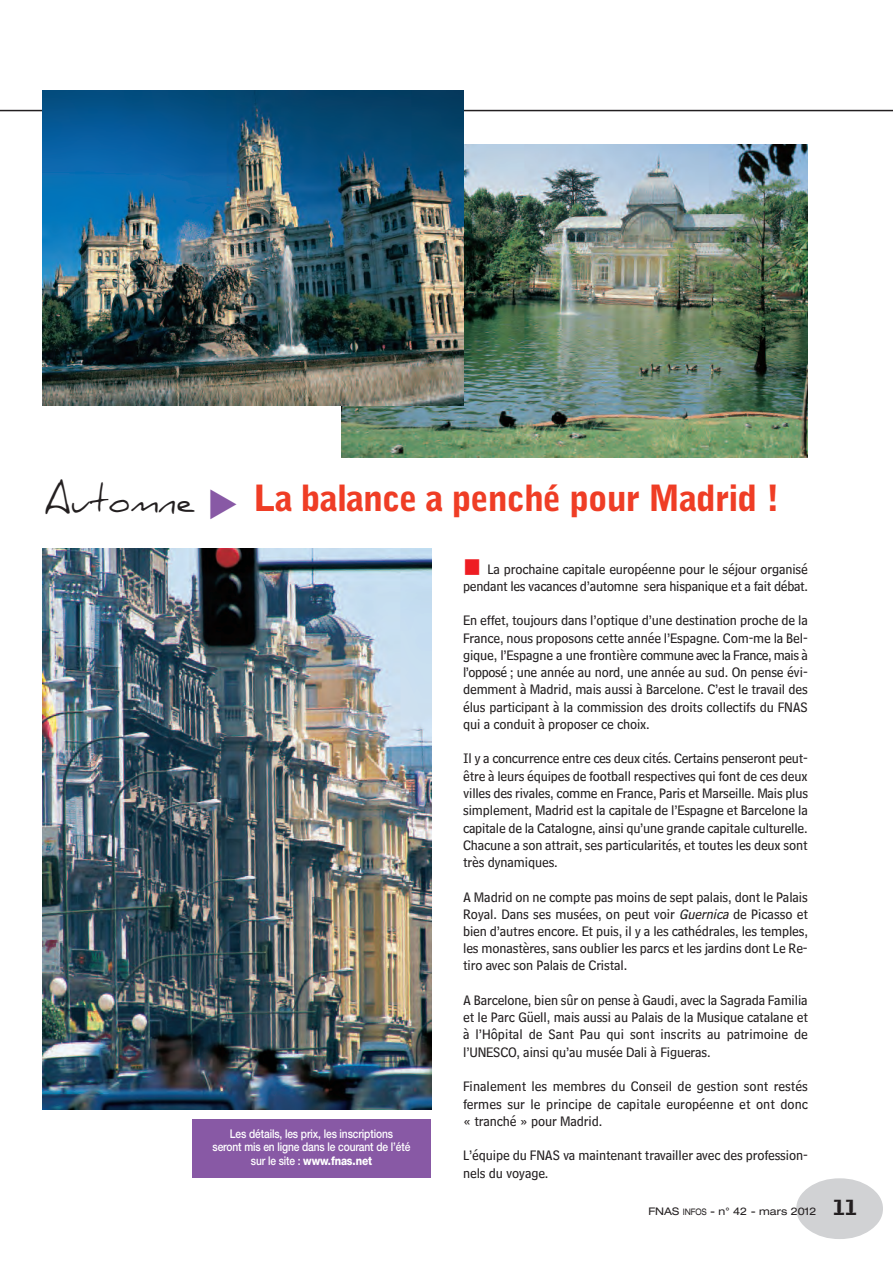
<style>
.page{position:relative;width:893px;height:1263px;background:#fff}
.page>*{position:absolute;margin:0;border:0;box-sizing:border-box;transform-origin:0 0}
.t1{font:900 36px "Bell Gothic Std";letter-spacing:-.025em;color:#ef3d25}
.t2{font:14.25px/17.2px "Bell Centennial Std Sub Capt";letter-spacing:-.01em;color:#231f20;text-align:justify}
.t3{font:500 12px/13.5px "Helvetica Neue LT Std";letter-spacing:-.01em;color:#fff;text-align:center;scale:.85 1}
.t4{font:expanded 10.5px "Helvetica Neue LT Std";color:#231f20}
.s1{font-family:"Daniel";font-weight:400;color:#231f20}
.s2{color:#8859a5}
.s3{font-weight:800}
.s4{color:#ee1d23}
.s5{font-style:italic}
.s6{font-size:9px}
.s7{font-family:"Bell Centennial Std Bd Listing";font-stretch:normal;font-size:18px}
</style>
<div class="page">
<hr style="left:0;top:110px;width:893px;height:1px;background:#231f20">
<div style="left:192px;top:1119px;width:239px;height:59px;background:#8859a5"></div>
<img style="left:43px;top:549px;width:389px;height:561px">
<img style="left:341px;top:145px;width:467px;height:312px">
<img style="left:43px;top:90px;width:421px;height:315px">
<h1 class="t1" style="left:44px;top:485px;width:737px"><span class="s1">Automne</span> <span class="s2">◆</span> La balance a penché pour Madrid !</h1>
<p class="t3" style="left:213px;top:1128px;width:234px">Les détails, les prix, les inscriptions<br>seront mis en ligne dans le courant de l’été sur le site : <span class="s3">www.fnas.net</span></p>
<p class="t2" style="left:463px;top:562px;width:346px"><span class="s4">■</span> La prochaine capitale européenne pour le séjour organisé pendant les vacances d’automne sera hispanique et a fait débat.</p>
<p class="t2" style="left:463px;top:613px;width:346px">En effet, toujours dans l’optique d’une destination proche de la France, nous proposons cette année l’Espagne. Com-me la Bel&shy;gique, l’Espagne a une frontière commune avec la France, mais à l’opposé ; une année au nord, une année au sud. On pense évi&shy;demment à Madrid, mais aussi à Barcelone. C’est le travail des élus participant à la commission des droits collectifs du FNAS qui a conduit à proposer ce choix.</p>
<p class="t2" style="left:463px;top:751px;width:346px">Il y a concurrence entre ces deux cités. Certains penseront peut&shy;être à leurs équipes de football respectives qui font de ces deux villes des rivales, comme en France, Paris et Marseille. Mais plus simplement, Madrid est la capitale de l’Espagne et Barcelone la capitale de la Catalogne, ainsi qu’une grande capitale culturelle.<br>Chacune a son attrait, ses particularités, et toutes les deux sont très dynamiques.</p>
<p class="t2" style="left:463px;top:889px;width:346px">A Madrid on ne compte pas moins de sept palais, dont le Palais Royal. Dans ses musées, on peut voir <span class="s5">Guernica</span> de Picasso et bien d’autres encore. Et puis, il y a les cathédrales, les temples, les monastères, sans oublier les parcs et les jardins dont Le Re&shy;tiro avec son Palais de Cristal.</p>
<p class="t2" style="left:463px;top:993px;width:346px">A Barcelone, bien sûr on pense à Gaudi, avec la Sagrada Familia et le Parc Güell, mais aussi au Palais de la Musique catalane et à l’Hôpital de Sant Pau qui sont inscrits au patrimoine de l’UNESCO, ainsi qu’au musée Dali à Figueras.</p>
<p class="t2" style="left:463px;top:1079px;width:346px">Finalement les membres du Conseil de gestion sont restés fermes sur le principe de capitale européenne et ont donc « tranché » pour Madrid.</p>
<p class="t2" style="left:463px;top:1148px;width:346px">L’équipe du FNAS va maintenant travailler avec des profession&shy;nels du voyage.</p>
<p class="t4" style="left:648px;top:1207px;width:210px">FNAS <span class="s6">INFOS</span> - n° 42 - mars 2012 <span class="s7">11</span></p>
</div>
